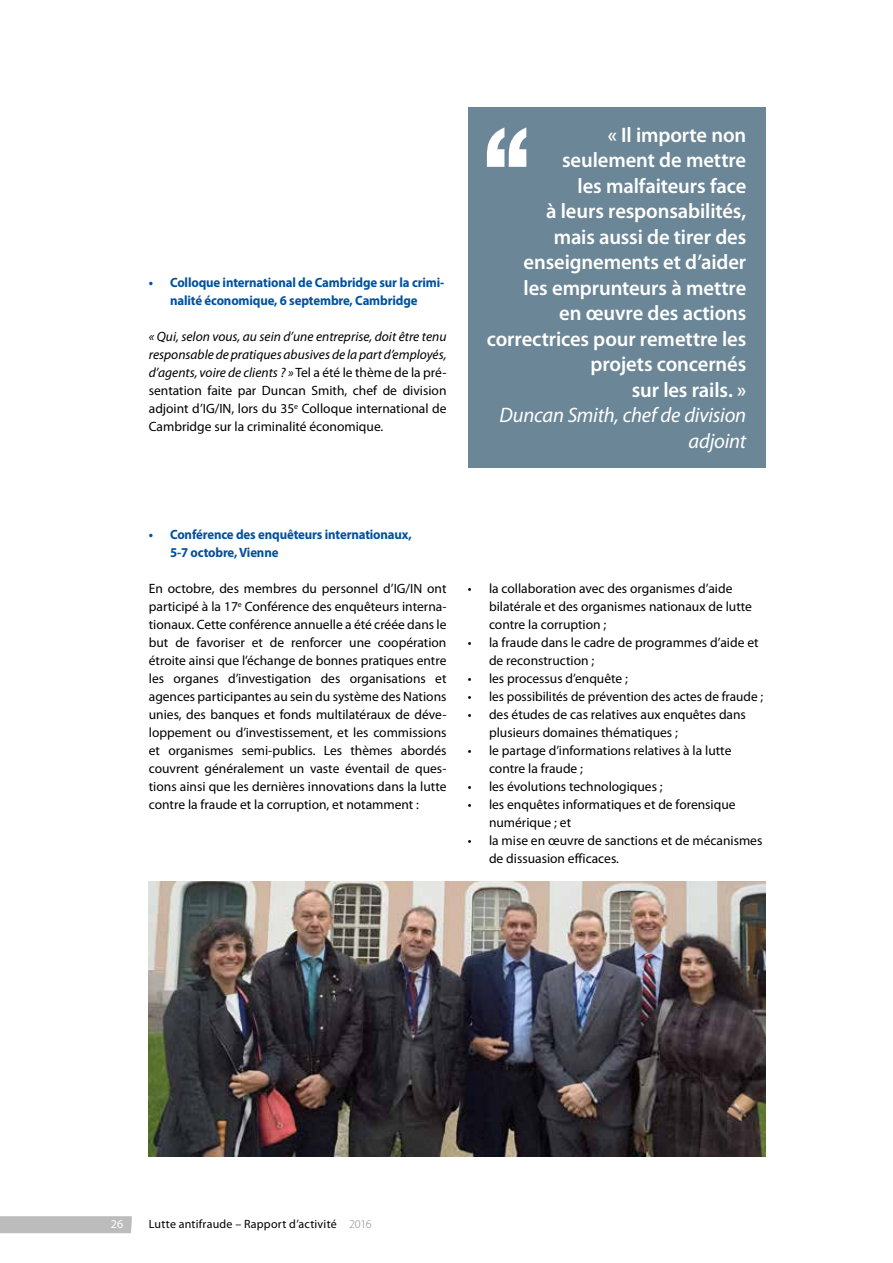
<style>
.page{position:relative;width:893px;height:1263px;background:#fff}
.page>*{position:absolute;margin:0;border:0;box-sizing:border-box;transform-origin:0 0}
.t1{font:600 21px/25.5px "Myriad Pro";letter-spacing:-.005em;color:#fff;text-align:right}
.t2{font:italic 21px/25.5px "Myriad Pro";letter-spacing:-.01em;color:#fff;text-align:right}
.t3{font:13.5px/18px "Myriad Pro";color:#000}
.t4{font:700 13.5px/18px "Myriad Pro";letter-spacing:-.01em;color:#0051a0;text-align:center;scale:.95 1}
.t5{font:12px "Myriad Pro";letter-spacing:.02em;color:#000}
.t6{font:12px "Myriad Pro";color:#fff}
.s1{font-style:italic}
.s2{font-weight:300;color:#878787}
</style>
<div class="page">
<img style="left:149px;top:881px;width:616px;height:276px">
<div style="left:0;top:1216px;width:132px;height:17px;background:#bcbcbc"></div>
<div style="left:468px;top:107px;width:297px;height:360px;background:#6b8797"></div>
<svg style="left:487px;top:127px;width:39px;height:40px"></svg>
<p class="t4" style="left:149px;top:274px;width:312px">• Colloque international de Cambridge sur la crimi&shy;nalité économique, 6 septembre, Cambridge</p>
<p class="t3" style="left:149px;top:328px;width:299px;text-align:justify"><span class="s1">« Qui, selon vous, au sein d’une entreprise, doit être tenu responsable de pratiques abusives de la part d’employés, d’agents, voire de clients ? »</span> Tel a été le thème de la pré&shy;sentation faite par Duncan Smith, chef de division adjoint d’IG/IN, lors du 35<sup>e</sup> Colloque international de Cambridge sur la criminalité économique.</p>
<p class="t1" style="left:487px;top:122px;width:261px">« Il importe non<br>seulement de mettre<br>les malfaiteurs face<br>à leurs responsabilités,<br>mais aussi de tirer des enseignements et d’aider<br>les emprunteurs à mettre<br>en œuvre des actions correctrices pour remettre les projets concernés<br>sur les rails. »</p>
<h1 class="t2" style="left:499px;top:403px;width:248px">Duncan Smith, chef de division adjoint</h1>
<p class="t4" style="left:170px;top:526px;width:256px;text-align:left;text-indent:-21px">• Conférence des enquêteurs internationaux,<br>5-7 octobre, Vienne</p>
<p class="t3" style="left:149px;top:580px;width:299px;text-align:justify">En octobre, des membres du personnel d’IG/IN ont participé à la 17<sup>e</sup> Conférence des enquêteurs interna&shy;tionaux. Cette conférence annuelle a été créée dans le but de favoriser et de renforcer une coopération étroite ainsi que l’échange de bonnes pratiques entre les organes d’investigation des organisations et agences participantes au sein du système des Nations unies, des banques et fonds multilatéraux de déve&shy;loppement ou d’investissement, et les commissions et organismes semi-publics. Les thèmes abordés couvrent généralement un vaste éventail de ques&shy;tions ainsi que les dernières innovations dans la lutte contre la fraude et la corruption, et notamment :</p>
<p class="t3" style="left:489px;top:580px;width:264px;text-indent:-21px">• la collaboration avec des organismes d’aide bilatérale et des organismes nationaux de lutte contre la corruption ;</p>
<p class="t3" style="left:489px;top:634px;width:271px;text-indent:-21px">• la fraude dans le cadre de programmes d’aide et de reconstruction ;</p>
<p class="t3" style="left:468px;top:670px;width:162px">• les processus d’enquête ;</p>
<p class="t3" style="left:468px;top:688px;width:297px">• les possibilités de prévention des actes de fraude ;</p>
<p class="t3" style="left:489px;top:706px;width:258px;text-indent:-21px">• des études de cas relatives aux enquêtes dans plusieurs domaines thématiques ;</p>
<p class="t3" style="left:489px;top:742px;width:244px;text-indent:-21px">• le partage d’informations relatives à la lutte contre la fraude ;</p>
<p class="t3" style="left:468px;top:778px;width:196px">• les évolutions technologiques ;</p>
<p class="t3" style="left:489px;top:796px;width:248px;text-indent:-21px">• les enquêtes informatiques et de forensique numérique ; et</p>
<p class="t3" style="left:489px;top:832px;width:275px;text-indent:-21px">• la mise en œuvre de sanctions et de mécanismes de dissuasion efficaces.</p>
<p class="t6" style="left:111px;top:1217px;width:14px">26</p>
<p class="t5" style="left:149px;top:1217px;width:224px">Lutte antifraude – Rapport d’activité <span class="s2">2016</span></p>
</div>
